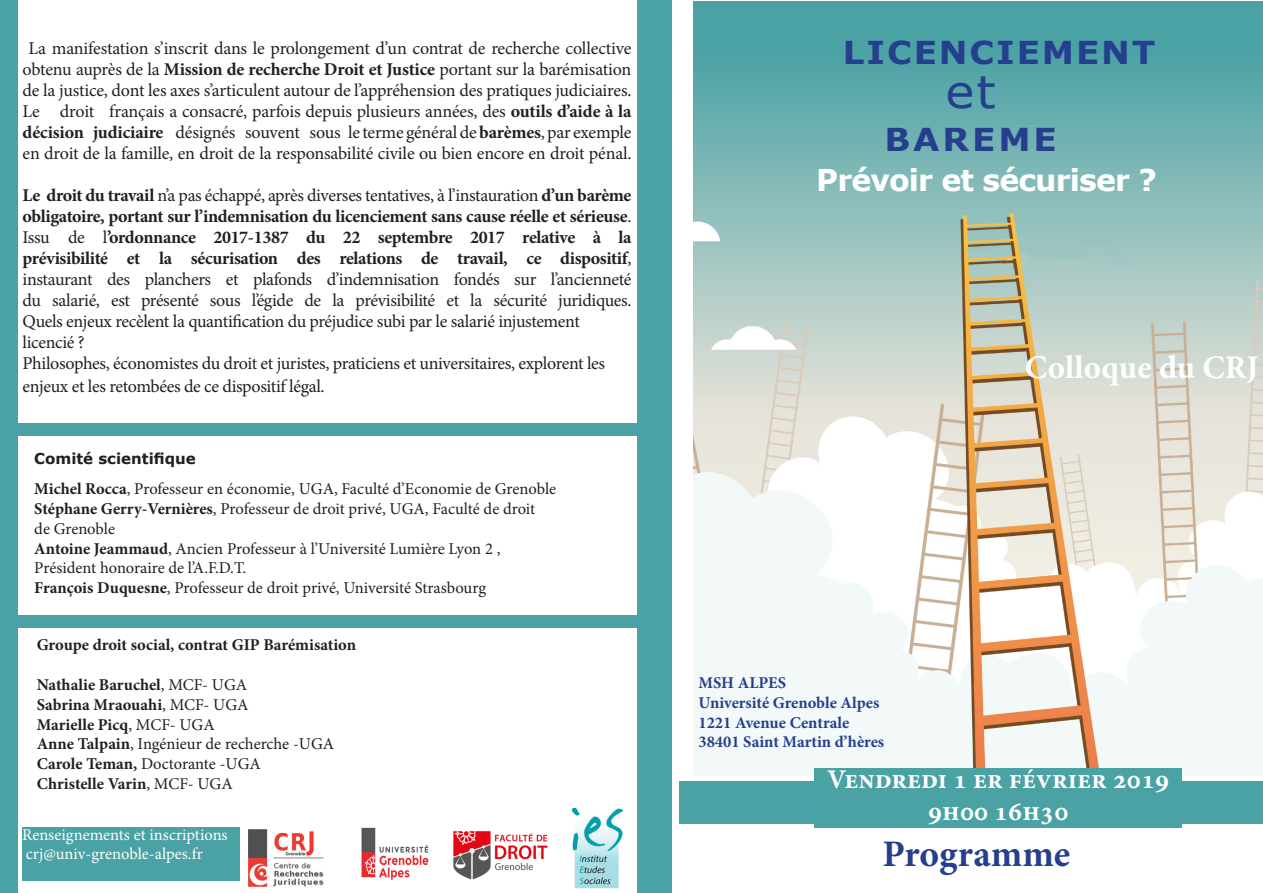
<style>
.page{position:relative;width:1263px;height:893px;background:#fff}
.page>*{position:absolute;margin:0;border:0;box-sizing:border-box;transform-origin:0 0}
.t1{font:45px "Verdana";color:#253f8e;scale:1.08 1}
.t2{font:700 37.5px "Minion Pro";color:#253f8e}
.t3{font:700 33px "Minion Pro";letter-spacing:.005em;color:#fff}
.t4{font:700 31.5px "Verdana";letter-spacing:.055em;color:#253f8e;scale:1.08 1}
.t5{font:700 30px "Verdana";letter-spacing:-.03em;color:#fff}
.t6{font:700 27px "Minion Pro";color:#fff}
.t7{font:18px/21px "Minion Pro";letter-spacing:-.02em;color:#231f20;text-align:justify}
.t8{font:700 18px/21px "Minion Pro";letter-spacing:-.02em;color:#231f20}
.t9{font:16.5px "Minion Pro";letter-spacing:-.005em;color:#231f20}
.t10{font:700 16.5px "Minion Pro";color:#231f20}
.t11{font:700 16.5px "Minion Pro";letter-spacing:-.005em;color:#253f8e}
.t12{font:16.5px "Minion Pro";color:#fff}
.t13{font:700 15px "Verdana";color:#231f20}
.s1{font-weight:700}
.s2{font-weight:400}
</style>
<div class="page">
<img style="left:361px;top:827px;width:68px;height:53px">
<img style="left:453px;top:831px;width:95px;height:49px">
<img style="left:248px;top:829px;width:76px;height:58px">
<div style="left:0;top:0;width:17px;height:893px;background:#4aa2a4"></div>
<div style="left:638px;top:0;width:34px;height:893px;background:#4aa2a4"></div>
<img style="left:694px;top:1px;width:569px;height:774px">
<img style="left:572px;top:808px;width:50px;height:81px">
<div style="left:679px;top:781px;width:583px;height:42px;background:#4aa2a4"></div>
<div style="left:814px;top:768px;width:368px;height:60px;background:#4aa2a4"></div>
<div style="left:22px;top:828px;width:217px;height:53px;background:#4aa2a4"></div>
<div style="left:7px;top:615px;width:640px;height:13px;background:#4aa2a4"></div>
<div style="left:15px;top:423px;width:640px;height:13px;background:#4aa2a4"></div>
<p class="t7" style="left:23px;top:38px;width:610px;text-align:center">La manifestation s’inscrit dans le prolongement d’un contrat de recherche collective obtenu auprès de la <span class="s1">Mission de recherche Droit et Justice</span> portant sur la barémisation de la justice, dont les axes s’articulent autour de l’appréhension des pratiques judiciaires.</p>
<p class="t7" style="left:23px;top:101px;width:610px">Le droit français a consacré, parfois depuis plusieurs années, des <span class="s1">outils d’aide à la décision judiciaire</span> désignés souvent sous le terme général de <span class="s1">barèmes</span>, par exemple en droit de la famille, en droit de la responsabilité civile ou bien encore en droit pénal.</p>
<p class="t8" style="left:23px;top:185px;width:610px">Le droit du travail <span class="s2">n’a pas échappé, après diverses tentatives, à l’instauration</span> d’un barème obligatoire, portant sur l’indemnisation du licenciement sans cause réelle et sérieuse<span class="s2">.</span></p>
<p class="t7" style="left:23px;top:227px;width:610px">Issu de l<span class="s1">’ordonnance 2017-1387 du 22 septembre 2017 relative à la prévisibilité et la sécurisation des relations de travail, ce dispositif</span>, instaurant des planchers et plafonds d’indemnisation fondés sur l’ancienneté du salarié, est présenté sous l’égide de la prévisibilité et la sécurité juridiques.</p>
<p class="t7" style="left:23px;top:311px;width:559px">Quels enjeux recèlent la quantification du préjudice subi par le salarié injustement licencié ?</p>
<p class="t7" style="left:23px;top:352px;width:584px;line-height:22.5px">Philosophes, économistes du droit et juristes, praticiens et universitaires, explorent les enjeux et les retombées de ce dispositif légal.</p>
<p class="t13" style="left:34px;top:448px;width:163px">Comité scientifique</p>
<p class="t9" style="left:34px;top:478px;width:523px"><span class="s1">Michel Rocca</span>, Professeur en économie, UGA, Faculté d’Economie de Grenoble</p>
<p class="t9" style="left:34px;top:498px;width:502px"><span class="s1">Stéphane Gerry-Vernières</span>, Professeur de droit privé, UGA, Faculté de droit</p>
<p class="t9" style="left:34px;top:517px;width:82px">de Grenoble</p>
<p class="t9" style="left:34px;top:537px;width:468px"><span class="s1">Antoine Jeammaud</span>, Ancien Professeur à l’Université Lumière Lyon 2 ,</p>
<p class="t9" style="left:34px;top:557px;width:214px">Président honoraire de l’A.F.D.T.</p>
<p class="t9" style="left:34px;top:577px;width:453px"><span class="s1">François Duquesne</span>, Professeur de droit privé, Université Strasbourg</p>
<p class="t10" style="left:37px;top:633px;width:321px">Groupe droit social, contrat GIP Barémisation</p>
<p class="t10" style="left:37px;top:673px;width:212px">Nathalie Baruchel<span class="s2">, MCF- UGA</span></p>
<p class="t10" style="left:37px;top:693px;width:213px">Sabrina Mraouahi<span class="s2">, MCF- UGA</span></p>
<p class="t10" style="left:37px;top:713px;width:180px">Marielle Picq<span class="s2">, MCF- UGA</span></p>
<p class="t9" style="left:37px;top:733px;width:299px"><span class="s1">Anne Talpain</span>, Ingénieur de recherche -UGA</p>
<p class="t9" style="left:37px;top:753px;width:226px"><span class="s1">Carole Teman,</span> Doctorante -UGA</p>
<p class="t10" style="left:37px;top:772px;width:198px">Christelle Varin<span class="s2">, MCF- UGA</span></p>
<p class="t12" style="left:22px;top:823px;width:207px">Renseignements et inscriptions</p>
<p class="t12" style="left:26px;top:843px;width:178px">crj@univ-grenoble-alpes.fr</p>
<p class="t4" style="left:843px;top:30px;width:291px">LICENCIEMENT</p>
<p class="t1" style="left:945px;top:60px;width:48px">et</p>
<p class="t4" style="left:884px;top:117px;width:161px">BAREME</p>
<p class="t5" style="left:816px;top:159px;width:342px">Prévoir et sécuriser ?</p>
<p class="t11" style="left:698px;top:671px;width:89px">MSH ALPES</p>
<p class="t11" style="left:698px;top:691px;width:182px">Université Grenoble Alpes</p>
<p class="t11" style="left:698px;top:711px;width:153px">1221 Avenue Centrale</p>
<p class="t11" style="left:698px;top:730px;width:187px">38401 Saint Martin d’hères</p>
<p class="t3" style="left:1025px;top:344px;width:235px">Colloque du CRJ</p>
<p class="t6" style="left:827px;top:760px;width:344px">Vendredi 1 er février 2019</p>
<p class="t6" style="left:928px;top:793px;width:142px">9h00 16h30</p>
<p class="t2" style="left:882px;top:828px;width:189px">Programme</p>
</div>
